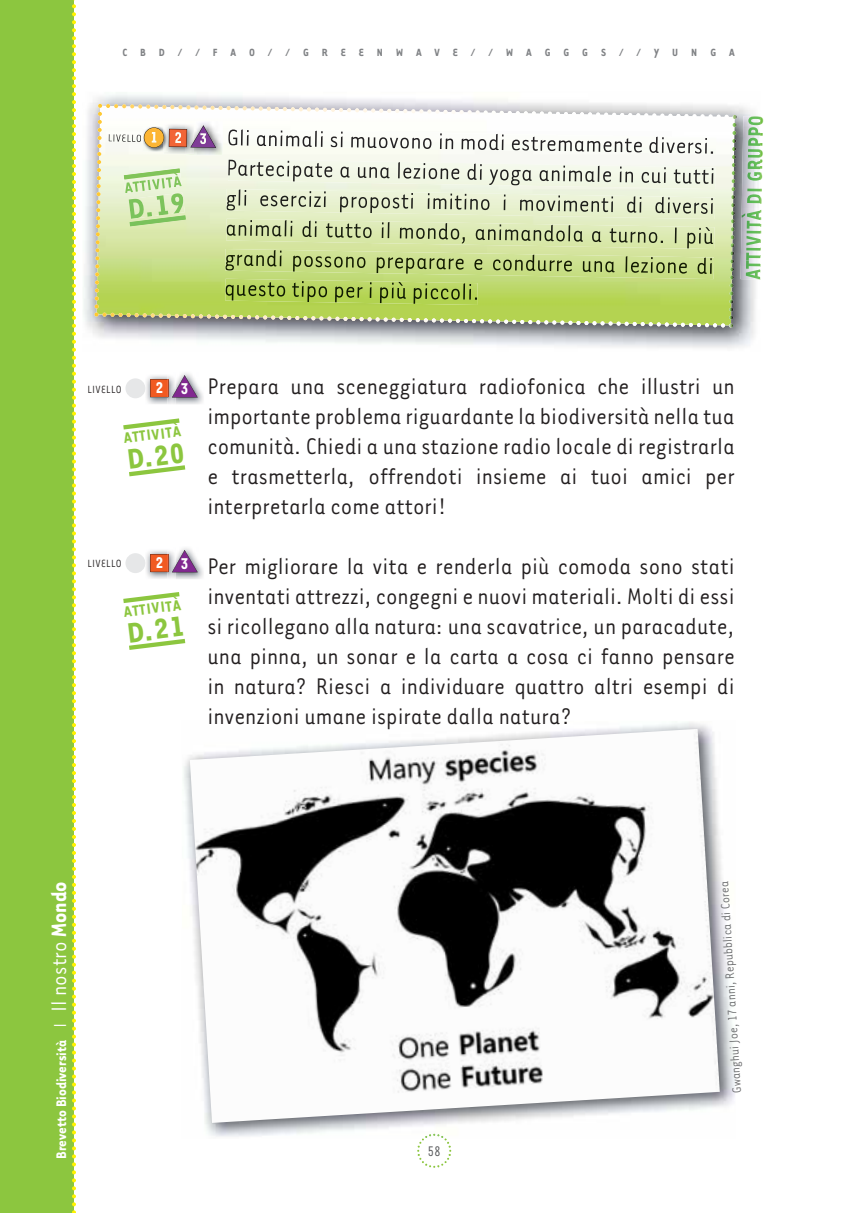
<style>
.page{position:relative;width:859px;height:1213px;background:#fff}
.page>*{position:absolute;margin:0;border:0;box-sizing:border-box;transform-origin:0 0}
.t1{font:700 32.4px "Tarzana Narrow";color:#8cc63f;scale:1.05 1}
.t2{font:26px/30px "Tarzana Narrow";color:#231f20;text-align:justify}
.t3{font:700 24px "Tarzana Narrow";color:#72bf44;scale:.9 1}
.t4{font:24px "Tarzana Narrow";color:#fff}
.t5{font:700 18px "Tarzana Narrow";color:#fff}
.t6{font:700 17px "Tarzana Narrow";color:#8cc63f}
.t7{font:700 16px "Tarzana Narrow";color:#fff}
.t8{font:16px "Tarzana Narrow";color:#58595b}
.t9{font:14px "Tarzana Narrow";color:#6d6e70}
.t10{font:700 12px "Tarzana Narrow";letter-spacing:1.085em;color:#808285}
.t11{font:12px "Tarzana Narrow";letter-spacing:.03em;color:#231f20}
.s1{font-weight:700}
</style>
<div class="page">
<div style="left:0;top:0;width:76px;height:1212px;background:#8cc63f"></div>
<img style="left:183px;top:722px;width:552px;height:415px">
<svg style="left:417px;top:1133px;width:34px;height:34px"></svg>
<img style="left:190px;top:728px;width:530px;height:394px">
<div style="left:125px;top:378px;width:20px;height:20px;background:#e6e7e8;border-radius:50%"></div>
<img style="left:146px;top:397px;width:21px;height:7px">
<img style="left:167px;top:373px;width:36px;height:31px">
<svg style="left:145px;top:375px;width:53px;height:22px"></svg>
<div style="left:125px;top:553px;width:20px;height:20px;background:#e6e7e8;border-radius:50%"></div>
<img style="left:146px;top:572px;width:21px;height:7px">
<img style="left:167px;top:548px;width:36px;height:31px">
<svg style="left:145px;top:550px;width:53px;height:22px"></svg>
<svg style="left:123px;top:418px;width:56px;height:11px"></svg>
<svg style="left:129px;top:465px;width:56px;height:11px"></svg>
<svg style="left:123px;top:592px;width:56px;height:11px"></svg>
<svg style="left:129px;top:638px;width:56px;height:12px"></svg>
<img style="left:83px;top:94px;width:677px;height:254px">
<img style="left:740px;top:116px;width:1px;height:163px">
<img style="left:741px;top:116px;width:19px;height:163px">
<img style="left:94px;top:104px;width:642px;height:223px">
<p class="t10" style="left:122px;top:45px;width:614px">CBD//FAO//GREENWAVE//WAGGGS//YUNGA</p>
<p class="t3" style="left:738px;top:279px;width:184px;rotate:-89deg">ATTIVITÀ DI GRUPPO</p>
<p class="t11" style="left:87px;top:385px;width:36px">LIVELLO</p>
<p class="t5" style="left:156px;top:377px;width:34px">2 3</p>
<p class="t6" style="left:123px;top:427px;width:59px;rotate:-7deg">ATTIVITÀ</p>
<p class="t1" style="left:125px;top:439px;width:57px;rotate:-7deg">D.20</p>
<p class="t11" style="left:87px;top:560px;width:36px">LIVELLO</p>
<p class="t5" style="left:156px;top:551px;width:34px">2 3</p>
<p class="t6" style="left:123px;top:601px;width:59px;rotate:-7deg">ATTIVITÀ</p>
<p class="t1" style="left:125px;top:612px;width:57px;rotate:-7deg">D.21</p>
<p class="t2" style="left:207px;top:374px;width:529px">Prepara una sceneggiatura radiofonica che illustri un importante problema riguardante la biodiversità nella tua comunità. Chiedi a una stazione radio locale di registrarla e trasmetterla, offrendoti insieme ai tuoi amici per interpretarla come attori!</p>
<p class="t2" style="left:207px;top:554px;width:529px">Per migliorare la vita e renderla più comoda sono stati inventati attrezzi, congegni e nuovi materiali. Molti di essi si ricollegano alla natura: una scavatrice, un paracadute, una pinna, un sonar e la carta a cosa ci fanno pensare in natura? Riesci a individuare quattro altri esempi di invenzioni umane ispirate dalla natura?</p>
<p class="t4" style="left:52px;top:1011px;width:132px;rotate:-90deg">Il nostro <span class="s1">Mondo</span></p>
<p class="t7" style="left:51px;top:1158px;width:137px;rotate:-90deg">Brevetto Biodiversità |</p>
<p class="t8" style="left:427px;top:1146px;width:15px">58</p>
<p class="t9" style="left:732px;top:1093px;width:214px;rotate:-93deg">Gwanghui Joe, 17 anni, Repubblica di Corea</p>
</div>
